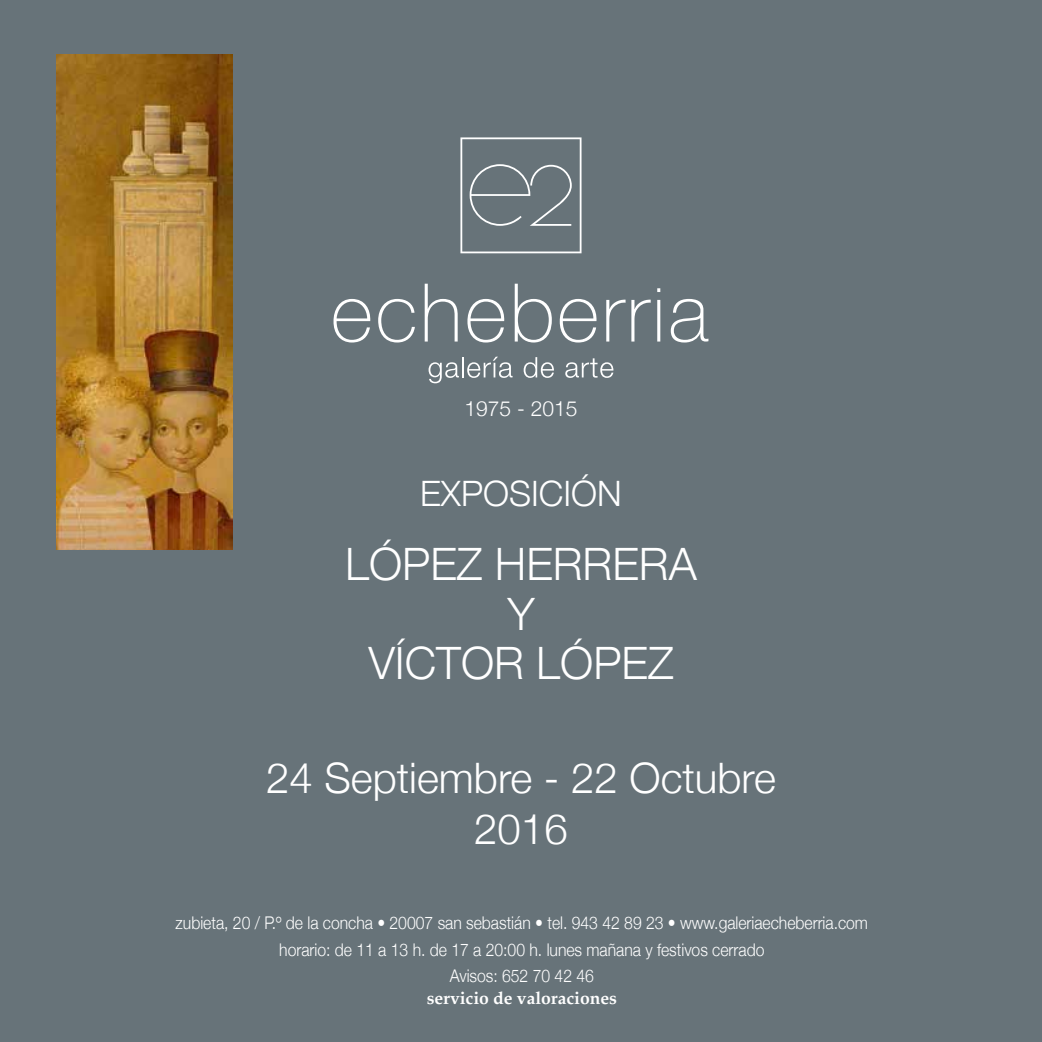
<style>
.page{position:relative;width:1042px;height:1042px;background:#677379}
.page>*{position:absolute;margin:0;border:0;box-sizing:border-box;transform-origin:0 0}
.t1{font:300 44.62px/49.5px "Helvetica Neue";color:#fff;text-align:center}
.t2{font:300 42px/50.4px "Helvetica Neue";color:#fff;text-align:center}
.t3{font:300 35px "Helvetica Neue";color:#fff}
.t4{font:300 21px "Helvetica Neue";color:#fff}
.t5{font:300 17.5px/26.1px "Helvetica Neue";color:#fff;text-align:center;scale:.9 1}
.t6{font:700 17.5px "Palatino";color:#fff}
</style>
<div class="page">
<svg style="left:460px;top:137px;width:121px;height:116px"></svg>
<svg style="left:428px;top:357px;width:84px;height:26px"></svg>
<svg style="left:524px;top:357px;width:30px;height:21px"></svg>
<svg style="left:565px;top:358px;width:48px;height:20px"></svg>
<svg style="left:333px;top:299px;width:38px;height:43px"></svg>
<svg style="left:378px;top:299px;width:37px;height:43px"></svg>
<svg style="left:425px;top:284px;width:33px;height:57px"></svg>
<svg style="left:467px;top:299px;width:38px;height:43px"></svg>
<svg style="left:515px;top:284px;width:37px;height:58px"></svg>
<svg style="left:559px;top:299px;width:38px;height:43px"></svg>
<svg style="left:606px;top:299px;width:19px;height:42px"></svg>
<svg style="left:631px;top:299px;width:20px;height:42px"></svg>
<hr style="left:657px;top:300px;width:3px;height:41px;background:#fff">
<svg style="left:657px;top:288px;width:3px;height:4px"></svg>
<svg style="left:671px;top:299px;width:37px;height:43px"></svg>
<img style="left:56px;top:55px;width:177px;height:495px">
<p class="t4" style="left:464px;top:391px;width:114px">1975 - 2015</p>
<h3 class="t3" style="left:420px;top:465px;width:203px">EXPOSICIÓN</h3>
<h1 class="t1" style="left:345px;top:536px;width:353px">LÓPEZ HERRERA<br>Y<br>VÍCTOR LÓPEZ</h1>
<h2 class="t2" style="left:266px;top:750px;width:511px">24 Septiembre - 22 Octubre<br>2016</h2>
<p class="t5" style="left:176px;top:909px;width:771px">zubieta, 20 / P.º de la concha • 20007 san sebastián • tel. 943 42 89 23 • www.galeriaecheberria.com horario: de 11 a 13 h. de 17 a 20:00 h. lunes mañana y festivos cerrado<br>Avisos: 652 70 42 46</p>
<p class="t6" style="left:427px;top:983px;width:192px">servicio de valoraciones</p>
</div>
